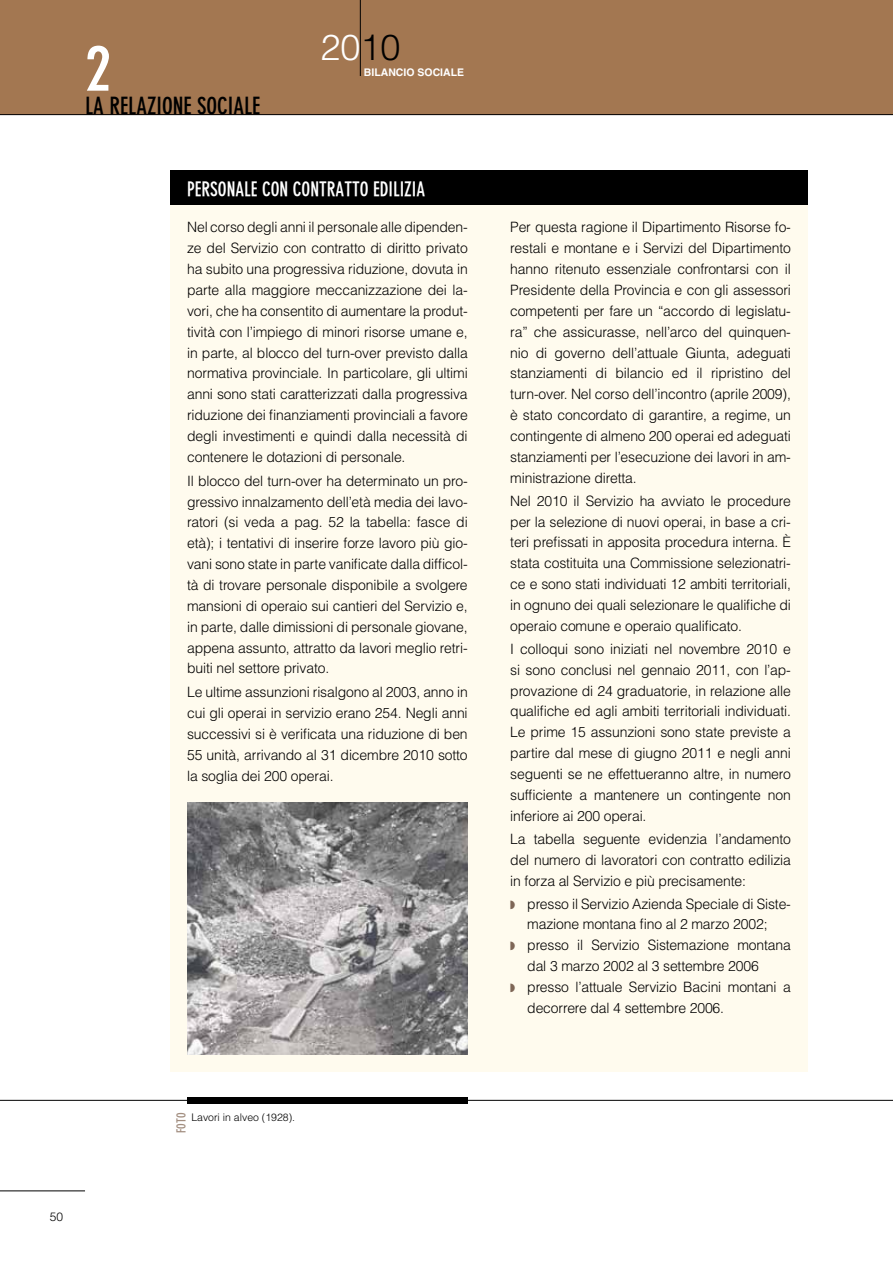
<style>
.page{position:relative;width:893px;height:1263px;background:#fff}
.page>*{position:absolute;margin:0;border:0;box-sizing:border-box;transform-origin:0 0}
.t1{font:63px "DIN Neuzeit Grotesk Bold Cond";color:#fff}
.t2{font:300 36px "Helvetica";color:#fff}
.t3{font:23.1px "DIN Neuzeit Grotesk Bold Cond";color:#000}
.t4{font:19.5px "DIN Neuzeit Grotesk Bold Cond";color:#fff}
.t5{font:300 14.25px/20.9px "Helvetica";letter-spacing:-.01em;color:#000;text-align:justify}
.t6{font:12px "DIN Neuzeit Grotesk Bold Cond";color:#a28e80}
.t7{font:300 12px "Helvetica";color:#000}
.t8{font:300 10.5px "Helvetica";color:#000}
.t9{font:700 10.5px "Helvetica";color:#fff}
.s1{color:#000}
.s2{color:#7e6656}
</style>
<div class="page">
<div style="left:0;top:0;width:893px;height:115px;background:#a37751"></div>
<hr style="left:360px;top:0;width:1px;height:76px;background:#000">
<hr style="left:0;top:1190px;width:85px;height:1px;background:#000">
<hr style="left:0;top:1100px;width:893px;height:1px;background:#000">
<hr style="left:0;top:114px;width:893px;height:1px;background:#000">
<div style="left:187px;top:1097px;width:281px;height:6px;background:#000"></div>
<div style="left:170px;top:170px;width:638px;height:901px;background:#fffbee"></div>
<div style="left:170px;top:170px;width:638px;height:34px;background:#000"></div>
<img style="left:187px;top:803px;width:281px;height:251px">
<h1 class="t1" style="left:85px;top:32px;width:27px">2</h1>
<h3 class="t3" style="left:85px;top:92px;width:177px">LA RELAZIONE SOCIALE</h3>
<h2 class="t2" style="left:320px;top:24px;width:82px">20<span class="s1">10</span></h2>
<p class="t9" style="left:364px;top:66px;width:102px">BILANCIO SOCIALE</p>
<h3 class="t4" style="left:187px;top:178px;width:17px">PERSONALE</h3>
<h3 class="t4" style="left:262px;top:178px;width:41px">CON CONTRATTO</h3>
<h3 class="t4" style="left:373px;top:178px;width:8px">EDILIZIA</h3>
<p class="t5" style="left:187px;top:216px;width:282px">Nel corso degli anni il personale alle dipenden&shy;ze del Servizio con contratto di diritto privato ha subito una progressiva riduzione, dovuta in parte alla maggiore meccanizzazione dei la&shy;vori, che ha consentito di aumentare la produt&shy;tività con l’impiego di minori risorse umane e, in parte, al blocco del turn-over previsto dalla normativa provinciale. In particolare, gli ultimi anni sono stati caratterizzati dalla progressiva riduzione dei finanziamenti provinciali a favore degli investimenti e quindi dalla necessità di contenere le dotazioni di personale.</p>
<p class="t5" style="left:187px;top:470px;width:282px">Il blocco del turn-over ha determinato un pro&shy;gressivo innalzamento dell’età media dei lavo&shy;ratori (si veda a pag. 52 la tabella: fasce di età); i tentativi di inserire forze lavoro più gio&shy;vani sono state in parte vanificate dalla difficol&shy;tà di trovare personale disponibile a svolgere mansioni di operaio sui cantieri del Servizio e, in parte, dalle dimissioni di personale giovane, appena assunto, attratto da lavori meglio retri&shy;buiti nel settore privato.</p>
<p class="t5" style="left:187px;top:681px;width:282px">Le ultime assunzioni risalgono al 2003, anno in cui gli operai in servizio erano 254. Negli anni successivi si è verificata una riduzione di ben 55 unità, arrivando al 31 dicembre 2010 sotto la soglia dei 200 operai.</p>
<p class="t7" style="left:50px;top:1210px;width:15px">50</p>
<p class="t6" style="left:174px;top:1133px;width:22px;rotate:-90deg">FOTO</p>
<p class="t8" style="left:191px;top:1110px;width:105px">Lavori in alveo (1928).</p>
<p class="t5" style="left:510px;top:216px;width:282px">Per questa ragione il Dipartimento Risorse fo&shy;restali e montane e i Servizi del Dipartimento hanno ritenuto essenziale confrontarsi con il Presidente della Provincia e con gli assessori competenti per fare un “accordo di legislatu&shy;ra” che assicurasse, nell’arco del quinquen&shy;nio di governo dell’attuale Giunta, adeguati stanziamenti di bilancio ed il ripristino del turn-over. Nel corso dell’incontro (aprile 2009), è stato concordato di garantire, a regime, un contingente di almeno 200 operai ed adeguati stanziamenti per l’esecuzione dei lavori in am&shy;ministrazione diretta.</p>
<p class="t5" style="left:510px;top:490px;width:282px">Nel 2010 il Servizio ha avviato le procedure per la selezione di nuovi operai, in base a cri&shy;teri prefissati in apposita procedura interna. È stata costituita una Commissione selezionatri&shy;ce e sono stati individuati 12 ambiti territoriali, in ognuno dei quali selezionare le qualifiche di operaio comune e operaio qualificato.</p>
<p class="t5" style="left:510px;top:638px;width:282px">I colloqui sono iniziati nel novembre 2010 e si sono conclusi nel gennaio 2011, con l’ap&shy;provazione di 24 graduatorie, in relazione alle qualifiche ed agli ambiti territoriali individuati.<br>Le prime 15 assunzioni sono state previste a partire dal mese di giugno 2011 e negli anni seguenti se ne effettueranno altre, in numero sufficiente a mantenere un contingente non inferiore ai 200 operai.</p>
<p class="t5" style="left:510px;top:828px;width:282px">La tabella seguente evidenzia l’andamento del numero di lavoratori con contratto edilizia in forza al Servizio e più precisamente:</p>
<p class="t5" style="left:510px;top:893px;width:282px"><span class="s2">◗</span> presso il Servizio Azienda Speciale di Siste-</p>
<p class="t5" style="left:527px;top:913px;width:242px">mazione montana fino al 2 marzo 2002;</p>
<p class="t5" style="left:510px;top:934px;width:282px"><span class="s2">◗</span> presso il Servizio Sistemazione montana</p>
<p class="t5" style="left:527px;top:955px;width:233px">dal 3 marzo 2002 al 3 settembre 2006</p>
<p class="t5" style="left:510px;top:976px;width:282px"><span class="s2">◗</span> presso l’attuale Servizio Bacini montani a</p>
<p class="t5" style="left:527px;top:997px;width:198px">decorrere dal 4 settembre 2006.</p>
</div>
